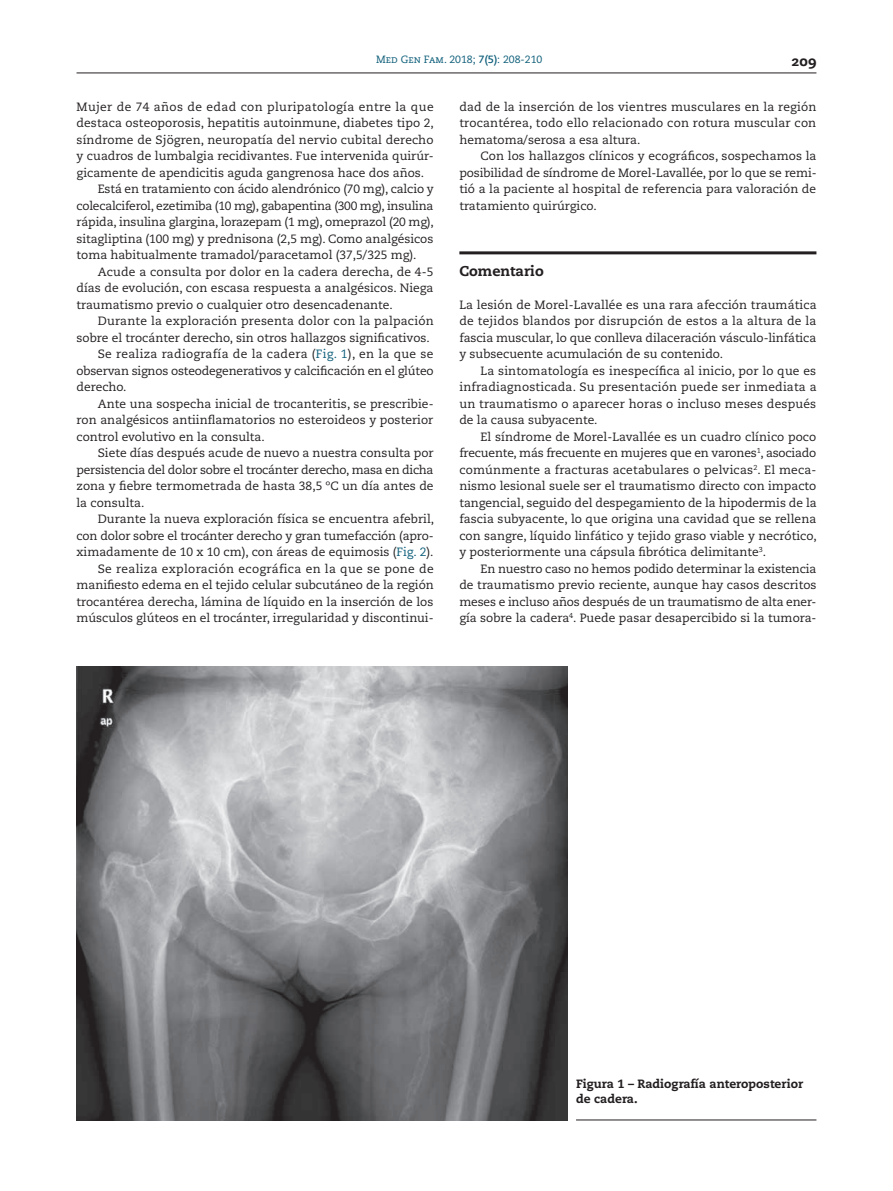
<style>
.page{position:relative;width:893px;height:1191px;background:#fff}
.page>*{position:absolute;margin:0;border:0;box-sizing:border-box;transform-origin:0 0}
.t1{font:800 14.25px "Caecilia";color:#231f20}
.t2{font:14.25px "Caecilia Heavy SC";color:#231f20}
.t3{font:12px/16.5px "Caecilia";color:#231f20;text-align:justify}
.t4{font:12px "Caecilia";letter-spacing:-.02em;color:#231f20}
.t5{font:12px "Caecilia";letter-spacing:.025em;color:#231f20}
.t6{font:12px "Caecilia";letter-spacing:.02em;color:#231f20}
.t7{font:12px "Caecilia";letter-spacing:.03em;color:#231f20}
.t8{font:800 12px/15px "Caecilia";color:#231f20}
.t9{font:10.5px "Caecilia";color:#0c5d79}
.s1{font-family:"Caecilia Roman SC"}
.s2{font-weight:700}
.s3{color:#0c5d79}
</style>
<div class="page">
<hr style="left:77px;top:73px;width:739px;height:1px;background:#231f20">
<hr style="left:459px;top:251px;width:357px;height:3px;background:#231f20">
<hr style="left:576px;top:1119px;width:240px;height:1px;background:#231f20">
<img style="left:76px;top:666px;width:492px;height:454px">
<p class="t9" style="left:376px;top:53px;width:168px"><span class="s1">Med Gen Fam.</span> 2018; <span class="s2">7(5)</span>: 208-210</p>
<p class="t2" style="left:791px;top:52px;width:27px">209</p>
<p class="t7" style="left:77px;top:99px;width:359px">Mujer de 74 años de edad con pluripatología entre la que</p>
<p class="t3" style="left:77px;top:115px;width:359px">destaca osteoporosis, hepatitis autoinmune, diabetes tipo 2,</p>
<p class="t3" style="left:77px;top:131px;width:359px">síndrome de Sjögren, neuropatía del nervio cubital derecho</p>
<p class="t3" style="left:77px;top:148px;width:359px">y cuadros de lumbalgia recidivantes. Fue intervenida quirúr-</p>
<p class="t3" style="left:77px;top:164px;width:349px">gicamente de apendicitis aguda gangrenosa hace dos años.</p>
<p class="t3" style="left:98px;top:181px;width:337px">Está en tratamiento con ácido alendrónico (70 mg), calcio y</p>
<p class="t4" style="left:77px;top:198px;width:358px">colecalciferol, ezetimiba (10 mg), gabapentina (300 mg), insulina</p>
<p class="t3" style="left:77px;top:214px;width:359px">rápida, insulina glargina, lorazepam (1 mg), omeprazol (20 mg),</p>
<p class="t3" style="left:77px;top:230px;width:358px">sitagliptina (100 mg) y prednisona (2,5 mg). Como analgésicos</p>
<p class="t3" style="left:77px;top:247px;width:341px">toma habitualmente tramadol/paracetamol (37,5/325 mg).</p>
<p class="t3" style="left:98px;top:263px;width:337px">Acude a consulta por dolor en la cadera derecha, de 4-5</p>
<p class="t3" style="left:77px;top:280px;width:358px">días de evolución, con escasa respuesta a analgésicos. Niega</p>
<p class="t3" style="left:77px;top:296px;width:318px">traumatismo previo o cualquier otro desencadenante.</p>
<p class="t6" style="left:98px;top:314px;width:337px">Durante la exploración presenta dolor con la palpación</p>
<p class="t3" style="left:77px;top:329px;width:355px">sobre el trocánter derecho, sin otros hallazgos significativos.</p>
<p class="t5" style="left:98px;top:347px;width:337px">Se realiza radiografía de la cadera (<span class="s3">Fig. 1</span>), en la que se</p>
<p class="t3" style="left:77px;top:362px;width:359px">observan signos osteodegenerativos y calcificación en el glúteo</p>
<p class="t3" style="left:77px;top:379px;width:52px">derecho.</p>
<p class="t3" style="left:98px;top:395px;width:337px">Ante una sospecha inicial de trocanteritis, se prescribie-</p>
<p class="t3" style="left:77px;top:412px;width:358px">ron analgésicos antiinflamatorios no esteroideos y posterior</p>
<p class="t3" style="left:77px;top:428px;width:190px">control evolutivo en la consulta.</p>
<p class="t3" style="left:98px;top:445px;width:337px">Siete días después acude de nuevo a nuestra consulta por</p>
<p class="t4" style="left:77px;top:462px;width:358px">persistencia del dolor sobre el trocánter derecho, masa en dicha</p>
<p class="t3" style="left:77px;top:478px;width:359px">zona y fiebre termometrada de hasta 38,5 ºC un día antes de</p>
<p class="t3" style="left:77px;top:494px;width:69px">la consulta.</p>
<p class="t3" style="left:98px;top:511px;width:338px">Durante la nueva exploración física se encuentra afebril,</p>
<p class="t3" style="left:77px;top:527px;width:359px">con dolor sobre el trocánter derecho y gran tumefacción (apro-</p>
<p class="t3" style="left:77px;top:544px;width:358px">ximadamente de 10 x 10 cm), con áreas de equimosis (<span class="s3">Fig. 2</span>).</p>
<p class="t5" style="left:98px;top:561px;width:337px">Se realiza exploración ecográfica en la que se pone de</p>
<p class="t3" style="left:77px;top:577px;width:359px">manifiesto edema en el tejido celular subcutáneo de la región</p>
<p class="t3" style="left:77px;top:593px;width:358px">trocantérea derecha, lámina de líquido en la inserción de los</p>
<p class="t3" style="left:77px;top:610px;width:359px">músculos glúteos en el trocánter, irregularidad y discontinui-</p>
<p class="t3" style="left:459px;top:98px;width:358px">dad de la inserción de los vientres musculares en la región trocantérea, todo ello relacionado con rotura muscular con hematoma/serosa a esa altura.</p>
<p class="t3" style="left:459px;top:148px;width:359px;text-indent:21px">Con los hallazgos clínicos y ecográficos, sospechamos la posibilidad de síndrome de Morel-Lavallée, por lo que se remi&shy;tió a la paciente al hospital de referencia para valoración de tratamiento quirúrgico.</p>
<p class="t1" style="left:459px;top:262px;width:86px">Comentario</p>
<p class="t3" style="left:459px;top:296px;width:359px">La lesión de Morel-Lavallée es una rara afección traumática de tejidos blandos por disrupción de estos a la altura de la fascia muscular, lo que conlleva dilaceración vásculo-linfática y subsecuente acumulación de su contenido.</p>
<p class="t3" style="left:459px;top:362px;width:359px;text-indent:21px">La sintomatología es inespecífica al inicio, por lo que es infradiagnosticada. Su presentación puede ser inmediata a un traumatismo o aparecer horas o incluso meses después de la causa subyacente.</p>
<p class="t3" style="left:459px;top:428px;width:359px;text-indent:21px">El síndrome de Morel-Lavallée es un cuadro clínico poco frecuente, más frecuente en mujeres que en varones<sup>1</sup>, asociado comúnmente a fracturas acetabulares o pelvicas<sup>2</sup>. El meca&shy;nismo lesional suele ser el traumatismo directo con impacto tangencial, seguido del despegamiento de la hipodermis de la fascia subyacente, lo que origina una cavidad que se rellena con sangre, líquido linfático y tejido graso viable y necrótico, y posteriormente una cápsula fibrótica delimitante<sup>3</sup>.</p>
<p class="t3" style="left:459px;top:560px;width:359px;text-indent:21px">En nuestro caso no hemos podido determinar la existencia de traumatismo previo reciente, aunque hay casos descritos meses e incluso años después de un traumatismo de alta ener&shy;gía sobre la cadera<sup>4</sup>. Puede pasar desapercibido si la tumora-</p>
<p class="t8" style="left:576px;top:1076px;width:229px">Figura 1 – Radiografía anteroposterior de cadera.</p>
</div>
